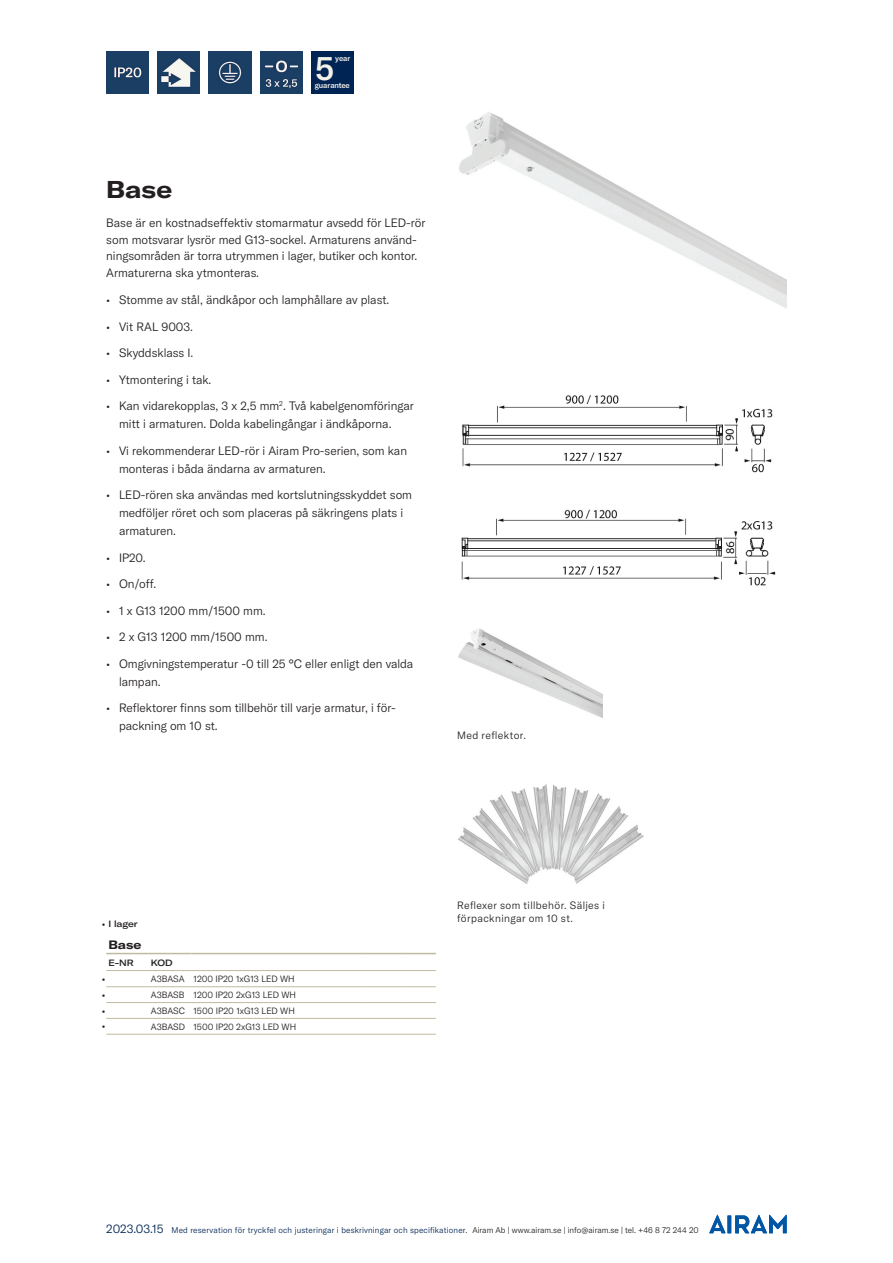
<style>
.page{position:relative;width:893px;height:1263px;background:#fff}
.page>*{position:absolute;margin:0;border:0;box-sizing:border-box;transform-origin:0 0}
.t1{font:500 33px "GT America";color:#f2f2e9}
.t2{font:700 expanded 24px "GT America";color:#231f20}
.t3{font:300 12px/18px "GT America";color:#231f20}
.t4{font:300 12px "GT America";color:#002554}
.t5{font:700 expanded 12px "GT America";color:#231f20}
.t6{font:300 10.5px/13.5px "GT America";letter-spacing:.04em;color:#231f20}
.t7{font:300 9px/15.8px "GT America";color:#231f20}
.t8{font:500 expanded 9px/15.6px "GT America";color:#231f20;text-align:justify}
.t9{font:300 8.25px "GT America";letter-spacing:.02em;color:#002554}
.t10{font:500 7.8px "GT America";color:#f2f2e9}
.s1{color:#231f20}
</style>
<div class="page">
<svg style="left:727px;top:1215px;width:4px;height:18px"></svg>
<svg style="left:709px;top:1215px;width:17px;height:18px"></svg>
<svg style="left:735px;top:1215px;width:52px;height:18px"></svg>
<img style="left:106px;top:51px;width:43px;height:43px">
<img style="left:157px;top:51px;width:43px;height:43px">
<img style="left:209px;top:51px;width:42px;height:43px">
<img style="left:260px;top:51px;width:43px;height:43px">
<img style="left:459px;top:112px;width:328px;height:196px">
<img style="left:461px;top:395px;width:315px;height:191px">
<img style="left:458px;top:628px;width:144px;height:90px">
<img style="left:458px;top:784px;width:186px;height:100px">
<div style="left:311px;top:51px;width:43px;height:43px;background:#002554"></div>
<hr style="left:191px;top:986px;width:177px;height:1px;background:#c0ba9f">
<hr style="left:368px;top:986px;width:34px;height:1px;background:#c0ba9f">
<hr style="left:402px;top:986px;width:34px;height:1px;background:#c0ba9f">
<hr style="left:191px;top:1002px;width:177px;height:1px;background:#c0ba9f">
<hr style="left:368px;top:1002px;width:34px;height:1px;background:#c0ba9f">
<hr style="left:402px;top:1002px;width:34px;height:1px;background:#c0ba9f">
<hr style="left:191px;top:1018px;width:177px;height:1px;background:#c0ba9f">
<hr style="left:368px;top:1018px;width:34px;height:1px;background:#c0ba9f">
<hr style="left:402px;top:1018px;width:34px;height:1px;background:#c0ba9f">
<hr style="left:191px;top:1034px;width:177px;height:1px;background:#c0ba9f">
<hr style="left:368px;top:1034px;width:34px;height:1px;background:#c0ba9f">
<hr style="left:402px;top:1034px;width:34px;height:1px;background:#c0ba9f">
<hr style="left:191px;top:970px;width:177px;height:1px;background:#c0ba9f">
<hr style="left:368px;top:970px;width:34px;height:1px;background:#c0ba9f">
<hr style="left:402px;top:970px;width:34px;height:1px;background:#c0ba9f">
<hr style="left:106px;top:953px;width:43px;height:1px;background:#c0ba9f">
<hr style="left:149px;top:953px;width:42px;height:1px;background:#c0ba9f">
<hr style="left:191px;top:953px;width:177px;height:1px;background:#c0ba9f">
<hr style="left:368px;top:953px;width:34px;height:1px;background:#c0ba9f">
<hr style="left:402px;top:953px;width:34px;height:1px;background:#c0ba9f">
<hr style="left:106px;top:970px;width:43px;height:1px;background:#c0ba9f">
<hr style="left:106px;top:986px;width:43px;height:1px;background:#c0ba9f">
<hr style="left:106px;top:1002px;width:43px;height:1px;background:#c0ba9f">
<hr style="left:106px;top:1018px;width:43px;height:1px;background:#c0ba9f">
<hr style="left:106px;top:1034px;width:43px;height:1px;background:#c0ba9f">
<hr style="left:149px;top:970px;width:42px;height:1px;background:#c0ba9f">
<hr style="left:149px;top:986px;width:42px;height:1px;background:#c0ba9f">
<hr style="left:149px;top:1002px;width:42px;height:1px;background:#c0ba9f">
<hr style="left:149px;top:1018px;width:42px;height:1px;background:#c0ba9f">
<hr style="left:149px;top:1034px;width:42px;height:1px;background:#c0ba9f">
<h1 class="t1" style="left:315px;top:48px;width:21px">5</h1>
<p class="t10" style="left:335px;top:53px;width:17px">year</p>
<p class="t10" style="left:315px;top:81px;width:37px">guarantee</p>
<h2 class="t2" style="left:106px;top:174px;width:67px">Base</h2>
<p class="t3" style="left:106px;top:215px;width:321px;line-height:16.5px">Base är en kostnadseffektiv stomarmatur avsedd för LED-rör som motsvarar lysrör med G13-sockel. Armaturens använd&shy;ningsområden är torra utrymmen i lager, butiker och kontor.<br>Armaturerna ska ytmonteras.</p>
<p class="t3" style="left:106px;top:291px;width:285px">• Stomme av stål, ändkåpor och lamphållare av plast.</p>
<p class="t3" style="left:106px;top:317px;width:88px">• Vit RAL 9003.</p>
<p class="t3" style="left:106px;top:344px;width:89px">• Skyddsklass I.</p>
<p class="t3" style="left:106px;top:370px;width:107px">• Ytmontering i tak.</p>
<p class="t3" style="left:119px;top:397px;width:296px;text-indent:-13px">• Kan vidarekopplas, 3 x 2,5 mm<sup>2</sup>. Två kabelgenomföringar mitt i armaturen. Dolda kabelingångar i ändkåporna.</p>
<p class="t3" style="left:119px;top:441px;width:289px;text-indent:-13px">• Vi rekommenderar LED-rör i Airam Pro-serien, som kan monteras i båda ändarna av armaturen.</p>
<p class="t3" style="left:119px;top:486px;width:294px;text-indent:-13px">• LED-rören ska användas med kortslutningsskyddet som medföljer röret och som placeras på säkringens plats i armaturen.</p>
<p class="t3" style="left:106px;top:549px;width:41px">• IP20.</p>
<p class="t3" style="left:106px;top:575px;width:52px">• On/off.</p>
<p class="t3" style="left:106px;top:602px;width:161px">• 1 x G13 1200 mm/1500 mm.</p>
<p class="t3" style="left:106px;top:628px;width:163px">• 2 x G13 1200 mm/1500 mm.</p>
<p class="t3" style="left:119px;top:655px;width:296px;text-indent:-13px">• Omgivningstemperatur -0 till 25 °C eller enligt den valda lampan.</p>
<p class="t3" style="left:119px;top:699px;width:278px;text-indent:-13px">• Reflektorer finns som tillbehör till varje armatur, i för&shy;packning om 10 st.</p>
<p class="t6" style="left:457px;top:728px;width:70px">Med reflektor.</p>
<p class="t8" style="left:102px;top:916px;width:38px">• I lager</p>
<p class="t5" style="left:108px;top:937px;width:34px">Base</p>
<p class="t8" style="left:108px;top:955px;width:27px">E-NR</p>
<p class="t8" style="left:151px;top:955px;width:23px">KOD</p>
<p class="t7" style="left:151px;top:971px;width:147px">A3BASA 1200 IP20 1xG13 LED WH<br>A3BASB 1200 IP20 2xG13 LED WH<br>A3BASC 1500 IP20 1xG13 LED WH<br>A3BASD 1500 IP20 2xG13 LED WH</p>
<p class="t8" style="left:102px;top:971px;width:5px">• • • •</p>
<p class="t6" style="left:457px;top:898px;width:149px">Reflexer som tillbehör. Säljes i förpackningar om 10 st.</p>
<p class="t4" style="left:106px;top:1222px;width:59px">2023.03.15</p>
<p class="t9" style="left:172px;top:1225px;width:529px">Med reservation för tryckfel och justeringar i beskrivningar och specifikationer. <span class="s1">Airam Ab | www.airam.se | info@airam.se | tel. +46 8 72 244 20</span></p>
</div>
